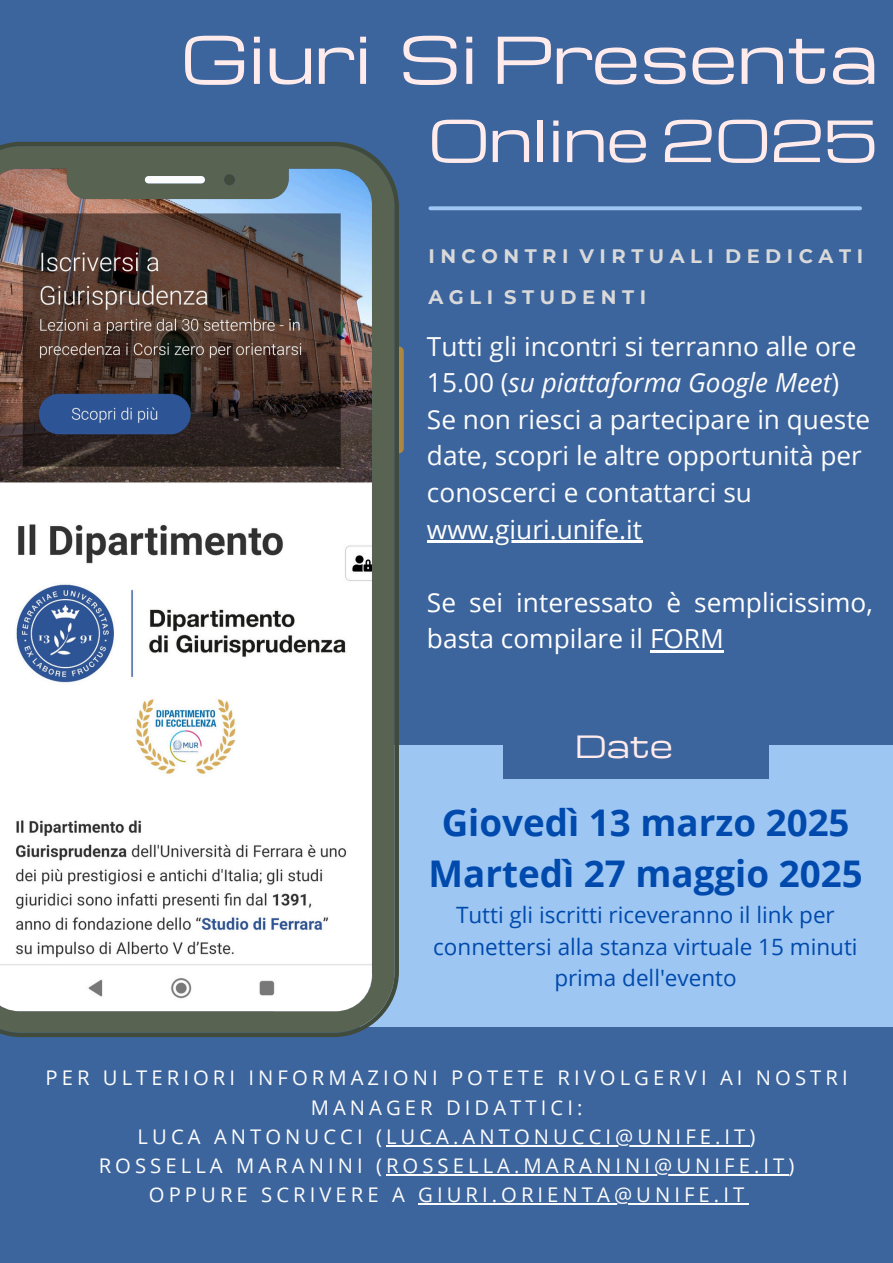
<style>
.page{position:relative;width:893px;height:1263px;background:#3c649d}
.page>*{position:absolute;margin:0;border:0;box-sizing:border-box;transform-origin:0 0}
.t1{font:62.93px "Michroma";color:#ffebeb}
.t2{font:55.43px "Michroma";color:#ffebeb}
.t3{font:700 36.75px/51.2px "Open Sans";color:#004aad;text-align:center}
.t4{font:30px "Michroma";color:#ffebeb}
.t5{font:26.25px/36.6px "Open Sans";color:#fcfcfc}
.t6{font:26.25px/36.6px "Open Sans";color:#fff}
.t7{font:22.5px/31.5px "Open Sans";color:#004aad;text-align:center}
.t8{font:20.25px "Open Sans";letter-spacing:.2em;color:#fcfcfc}
.t9{font:700 19.5px "Montserrat";letter-spacing:.285em;color:#d9d9d9}
.s1{font-style:italic}
</style>
<div class="page">
<div style="left:274px;top:745px;width:619px;height:282px;background:#9ec6f2"></div>
<svg style="left:430px;top:206px;width:430px;height:4px;background:#95bdea"></svg>
<svg style="left:399px;top:346px;width:5px;height:107px"></svg>
<svg style="left:0;top:142px;width:399px;height:895px;background:#a7a6a6"></svg>
<div style="left:503px;top:711px;width:265px;height:68px;background:#3c649d"></div>
<hr style="left:427px;top:540px;width:215px;height:2px;background:#fff">
<hr style="left:650px;top:650px;width:74px;height:2px;background:#fff">
<hr style="left:386px;top:1145px;width:363px;height:2px;background:#fcfcfc">
<hr style="left:386px;top:1174px;width:402px;height:2px;background:#fcfcfc">
<hr style="left:418px;top:1203px;width:330px;height:2px;background:#fcfcfc">
<h2 class="t1" style="left:181px;top:11px;width:698px">Giuri Si Presenta</h2>
<p class="t2" style="left:429px;top:98px;width:451px">Online 2025</p>
<h6 class="t9" style="left:428px;top:244px;width:436px">INCONTRI VIRTUALI DEDICATI</h6>
<p class="t9" style="left:428px;top:286px;width:219px">AGLI STUDENTI</p>
<h4 class="t5" style="left:427px;top:327px;width:445px">Tutti gli incontri si terranno alle ore 15.00 (<span class="s1">su piattaforma Google Meet</span>)<br>Se non riesci a partecipare in queste date, scopri le altre opportunità per conoscerci e contattarci su</h4>
<h4 class="t6" style="left:427px;top:510px;width:217px">www.giuri.unife.it</h4>
<h4 class="t6" style="left:427px;top:583px;width:447px">Se sei interessato è semplicissimo, basta compilare il FORM</h4>
<p class="t4" style="left:575px;top:724px;width:100px">Date</p>
<h3 class="t3" style="left:428px;top:796px;width:435px">Giovedì 13 marzo 2025<br>Martedì 27 maggio 2025</h3>
<h3 class="t7" style="left:433px;top:898px;width:426px">Tutti gli iscritti riceveranno il link per connettersi alla stanza virtuale 15 minuti prima dell'evento</h3>
<h5 class="t8" style="left:45px;top:1064px;width:803px">PER ULTERIORI INFORMAZIONI POTETE RIVOLGERVI AI NOSTRI</h5>
<p class="t8" style="left:311px;top:1093px;width:273px">MANAGER DIDATTICI:</p>
<p class="t8" style="left:138px;top:1122px;width:619px">LUCA ANTONUCCI (LUCA.ANTONUCCI@UNIFE.IT)</p>
<p class="t8" style="left:99px;top:1151px;width:697px">ROSSELLA MARANINI (ROSSELLA.MARANINI@UNIFE.IT)</p>
<p class="t8" style="left:149px;top:1181px;width:257px">OPPURE SCRIVERE A</p>
<p class="t8" style="left:418px;top:1181px;width:327px">GIURI.ORIENTA@UNIFE.IT</p>
</div>
